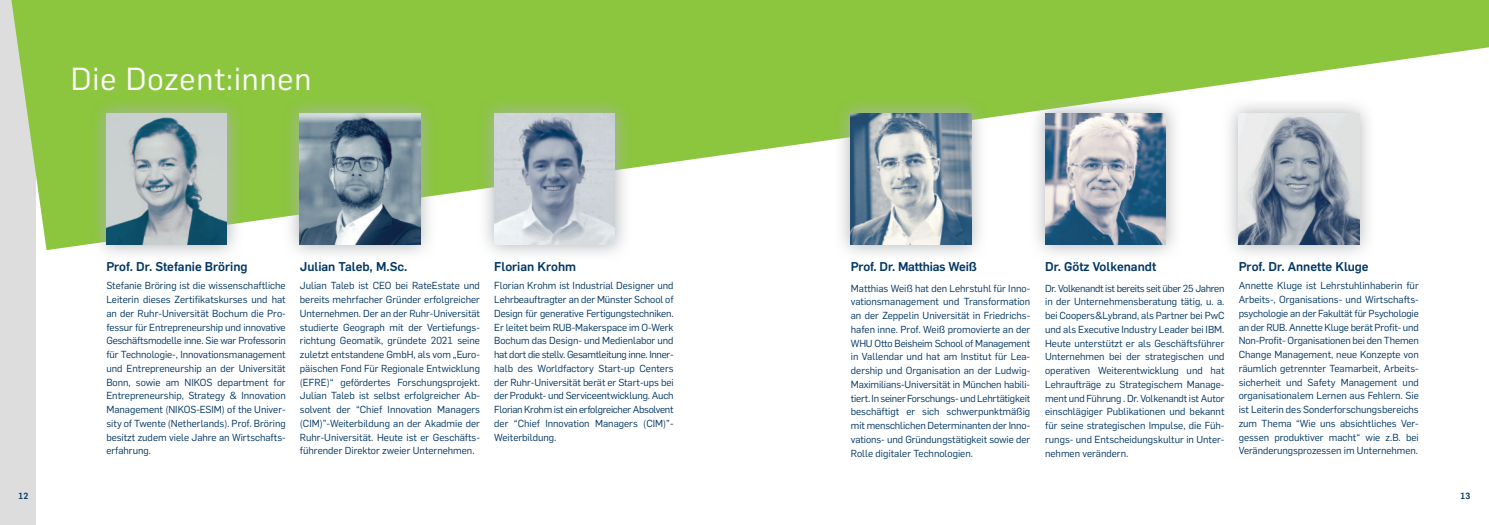
<style>
.page{position:relative;width:1489px;height:525px;background:#fff}
.page>*{position:absolute;margin:0;border:0;box-sizing:border-box;transform-origin:0 0}
.t1{font:31.25px "Rub Flama";letter-spacing:.03em;color:#fff}
.t2{font:700 12.5px "Rub Flama";color:#003562}
.t3{font:10px/13.8px "Rub Flama";color:#003562;text-align:justify}
.t4{font:700 8.75px "Rub Flama";color:#003562}
</style>
<div class="page">
<div style="left:0;top:0;width:35px;height:524px;background:#dedddd"></div>
<svg style="left:11px;top:0;width:1477px;height:250px;fill:#8bc63e"></svg>
<svg style="left:477px;top:97px;width:154px;height:157px"></svg>
<img style="left:494px;top:113px;width:120px;height:131px">
<svg style="left:283px;top:97px;width:154px;height:157px"></svg>
<img style="left:300px;top:113px;width:120px;height:131px">
<svg style="left:90px;top:97px;width:154px;height:157px;background:#a3ca73"></svg>
<img style="left:106px;top:113px;width:121px;height:131px">
<svg style="left:834px;top:97px;width:154px;height:157px"></svg>
<img style="left:850px;top:113px;width:121px;height:131px">
<svg style="left:1028px;top:97px;width:154px;height:157px"></svg>
<img style="left:1045px;top:113px;width:120px;height:131px">
<svg style="left:1221px;top:97px;width:154px;height:157px"></svg>
<img style="left:1238px;top:113px;width:121px;height:131px">
<h1 class="t1" style="left:71px;top:57px;width:242px">Die Dozent:innen</h1>
<p class="t4" style="left:19px;top:492px;width:11px">12</p>
<p class="t2" style="left:106px;top:262px;width:143px">Prof. Dr. Stefanie Bröring</p>
<p class="t3" style="left:106px;top:278px;width:181px">Stefanie Bröring ist die wissenschaftliche Leiterin dieses Zertifikatskurses und hat an der Ruhr-Universität Bochum die Pro&shy;fessur für Entrepreneurship und innovative Geschäftsmodelle inne. Sie war Professorin für Technologie-, Innovationsmanagement und Entrepreneurship an der Universität Bonn, sowie am NIKOS department for Entrepreneurship, Strategy &amp; Innovation Management (NIKOS-ESIM) of the Univer&shy;sity of Twente (Netherlands). Prof. Bröring besitzt zudem viele Jahre an Wirtschafts&shy;erfahrung.</p>
<p class="t2" style="left:300px;top:262px;width:109px">Julian Taleb, M.Sc.</p>
<p class="t3" style="left:300px;top:278px;width:182px">Julian Taleb ist CEO bei RateEstate und bereits mehrfacher Gründer erfolgreicher Unternehmen. Der an der Ruhr-Universität studierte Geograph mit der Vertiefungs&shy;richtung Geomatik, gründete 2021 seine zuletzt entstandene GmbH, als vom „Euro&shy;päischen Fond Für Regionale Entwicklung (EFRE)“ gefördertes Forschungsprojekt.<br>Julian Taleb ist selbst erfolgreicher Ab&shy;solvent der “Chief Innovation Managers (CIM)”-Weiterbildung an der Akadmie der Ruhr-Universität. Heute ist er Geschäfts&shy;führender Direktor zweier Unternehmen.</p>
<p class="t2" style="left:494px;top:262px;width:83px">Florian Krohm</p>
<p class="t3" style="left:494px;top:279px;width:181px">Florian Krohm ist Industrial Designer und Lehrbeauftragter an der Münster School of Design für generative Fertigungstechniken.<br>Er leitet beim RUB-Makerspace im O-Werk Bochum das Design- und Medienlabor und hat dort die stellv. Gesamtleitung inne. Inner&shy;halb des Worldfactory Start-up Centers der Ruhr-Universität berät er Start-ups bei der Produkt- und Serviceentwicklung. Auch Florian Krohm ist ein erfolgreicher Absolvent der “Chief Innovation Managers (CIM)”- Weiterbildung.</p>
<p class="t2" style="left:850px;top:262px;width:127px">Prof. Dr. Matthias Weiß</p>
<p class="t3" style="left:850px;top:280px;width:181px">Matthias Weiß hat den Lehrstuhl für Inno&shy;vationsmanagement und Transformation an der Zeppelin Universität in Friedrichs&shy;hafen inne. Prof. Weiß promovierte an der WHU Otto Beisheim School of Management in Vallendar und hat am Institut für Lea&shy;dership und Organisation an der Ludwig-Maximilians-Universität in München habili&shy;tiert. In seiner Forschungs- und Lehrtätigkeit beschäftigt er sich schwerpunktmäßig mit menschlichen Determinanten der Inno&shy;vations- und Gründungstätigkeit sowie der Rolle digitaler Technologien.</p>
<p class="t2" style="left:1045px;top:257px;width:113px">Dr. Götz Volkenandt</p>
<p class="t3" style="left:1045px;top:280px;width:181px">Dr. Volkenandt ist bereits seit über 25 Jahren in der Unternehmensberatung tätig, u. a. bei Coopers&amp;Lybrand, als Partner bei PwC und als Executive Industry Leader bei IBM.<br>Heute unterstützt er als Geschäftsführer Unternehmen bei der strategischen und operativen Weiterentwicklung und hat Lehraufträge zu Strategischem Manage&shy;ment und Führung . Dr. Volkenandt ist Autor einschlägiger Publikationen und bekannt für seine strategischen Impulse, die Füh&shy;rungs- und Entscheidungskultur in Unter&shy;nehmen verändern.</p>
<p class="t2" style="left:1238px;top:262px;width:131px">Prof. Dr. Annette Kluge</p>
<p class="t3" style="left:1238px;top:279px;width:182px">Annette Kluge ist Lehrstuhlinhaberin für Arbeits-, Organisations- und Wirtschafts&shy;psychologie an der Fakultät für Psychologie an der RUB. Annette Kluge berät Profit- und Non-Profit- Organisationen bei den Themen Change Management, neue Konzepte von räumlich getrennter Teamarbeit, Arbeits&shy;sicherheit und Safety Management und organisationalem Lernen aus Fehlern. Sie ist Leiterin des Sonderforschungsbereichs zum Thema “Wie uns absichtliches Ver&shy;gessen produktiver macht“ wie z.B. bei Veränderungsprozessen im Unternehmen.</p>
<p class="t4" style="left:1460px;top:492px;width:11px">13</p>
</div>
